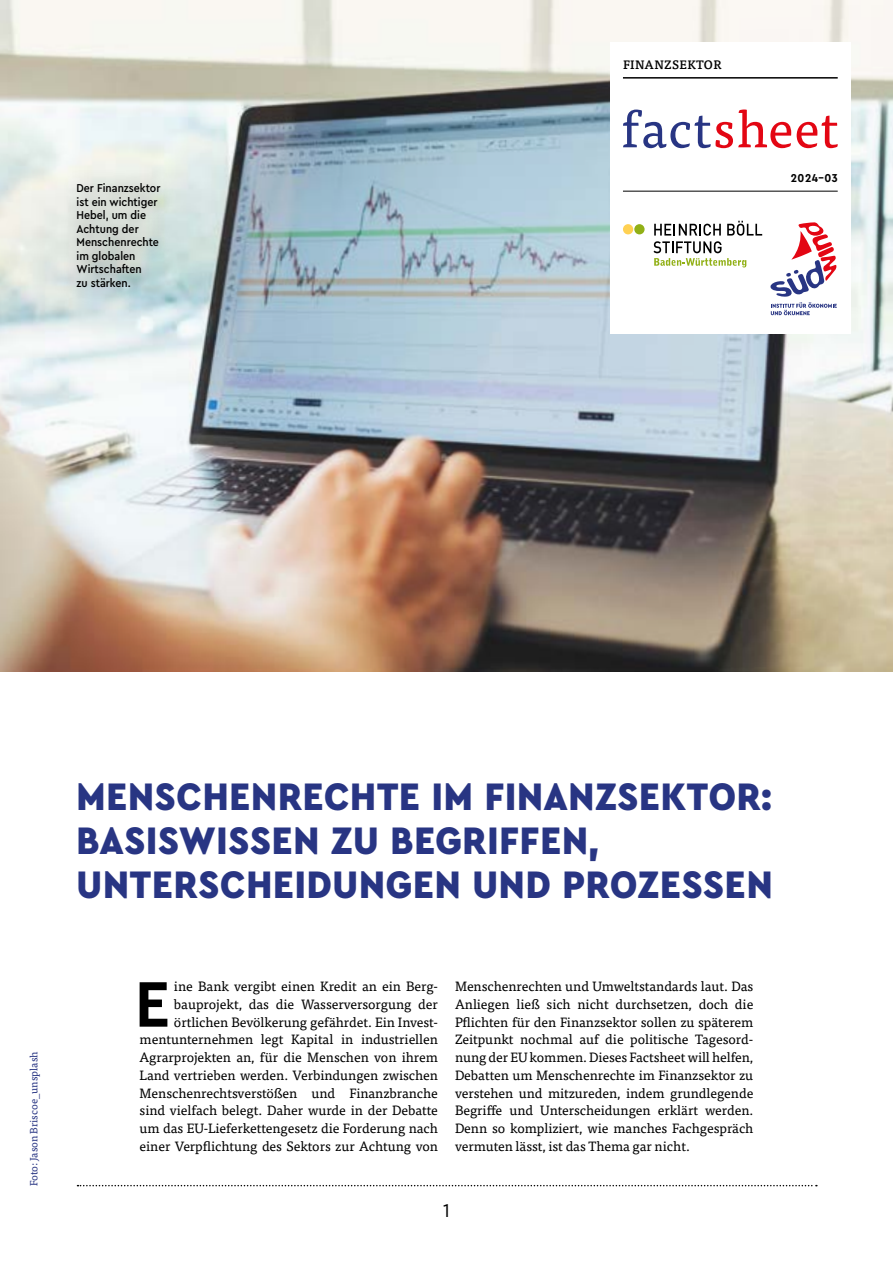
<style>
.page{position:relative;width:893px;height:1263px;background:#fff}
.page>*{position:absolute;margin:0;border:0;box-sizing:border-box;transform-origin:0 0}
.t1{font:700 67.35px "Cera Compact Pro";color:#000}
.t2{font:900 40.05px/43.8px "Cera Compact Pro";letter-spacing:.02em;color:#283583}
.t3{font:19.5px "Cera Compact Pro";color:#000}
.t4{font:13.5px/17.7px "Tisa Pro";letter-spacing:-.005em;color:#000;text-align:justify}
.t5{font:500 12.15px "Tisa Pro";letter-spacing:.03em;color:#000}
.t6{font:500 12px/13.5px "Cera Compact Pro";color:#000}
.t7{font:700 12px "Cera Compact Pro";letter-spacing:.04em;color:#000}
.t8{font:10.5px "Tisa Pro";color:#283583}
</style>
<div class="page">
<img style="left:0;top:0;width:893px;height:671px">
<div style="left:610px;top:43px;width:240px;height:291px;background:#fff"></div>
<svg style="left:77px;top:1185px;width:740px;height:1px"></svg>
<svg style="left:623px;top:109px;width:215px;height:39px"></svg>
<hr style="left:623px;top:77px;width:215px;height:2px;background:#000">
<hr style="left:623px;top:191px;width:215px;height:1px;background:#000">
<div style="left:60px;top:167px;width:117px;height:138px;background:#000;opacity:.4"></div>
<svg style="left:770px;top:222px;width:67px;height:93px"></svg>
<div style="left:634px;top:224px;width:11px;height:10px;background:#91b016;border-radius:50%"></div>
<div style="left:623px;top:224px;width:10px;height:10px;background:#ffd153;border-radius:50%"></div>
<svg style="left:653px;top:221px;width:109px;height:46px"></svg>
<p class="t6" style="left:77px;top:181px;width:85px">Der Finanzsektor ist ein wichtiger<br>Hebel, um die<br>Achtung der<br>Menschenrechte im globalen<br>Wirtschaften<br>zu stärken.</p>
<p class="t5" style="left:623px;top:55px;width:100px">FINANZSEKTOR</p>
<p class="t7" style="left:791px;top:170px;width:48px">2024-03</p>
<p class="t8" style="left:26px;top:1186px;width:136px;rotate:-90deg">Foto: Jason Briscoe_unsplash</p>
<h2 class="t2" style="left:77px;top:774px;width:698px">MENSCHENRECHTE IM FINANZSEKTOR:<br>BASISWISSEN ZU BEGRIFFEN,<br>UNTERSCHEIDUNGEN UND PROZESSEN</h2>
<p class="t4" style="left:140px;top:977px;width:300px;text-align:right">ine Bank vergibt einen Kredit an ein Berg&shy;bauprojekt, das die Wasserversorgung der örtlichen Bevölkerung gefährdet. Ein Invest&shy;mentunternehmen legt Kapital in industriellen Agrarprojekten an, für die Menschen von ihrem Land vertrieben werden. Verbindungen zwischen Menschenrechtsverstößen und Finanzbranche sind vielfach belegt. Daher wurde in der Debatte um das EU-Lieferkettengesetz die Forderung nach einer Verpflichtung des Sektors zur Achtung von</p>
<h1 class="t1" style="left:135px;top:959px;width:36px">E</h1>
<p class="t4" style="left:455px;top:977px;width:300px">Menschenrechten und Umweltstandards laut. Das Anliegen ließ sich nicht durchsetzen, doch die Pflichten für den Finanzsektor sollen zu späterem Zeitpunkt nochmal auf die politische Tagesord&shy;nung der EU kommen. Dieses Factsheet will helfen, Debatten um Menschenrechte im Finanzsektor zu verstehen und mitzureden, indem grundlegende Begriffe und Unterscheidungen erklärt werden.<br>Denn so kompliziert, wie manches Fachgespräch vermuten lässt, ist das Thema gar nicht.</p>
<h3 class="t3" style="left:443px;top:1197px;width:8px">1</h3>
</div>
